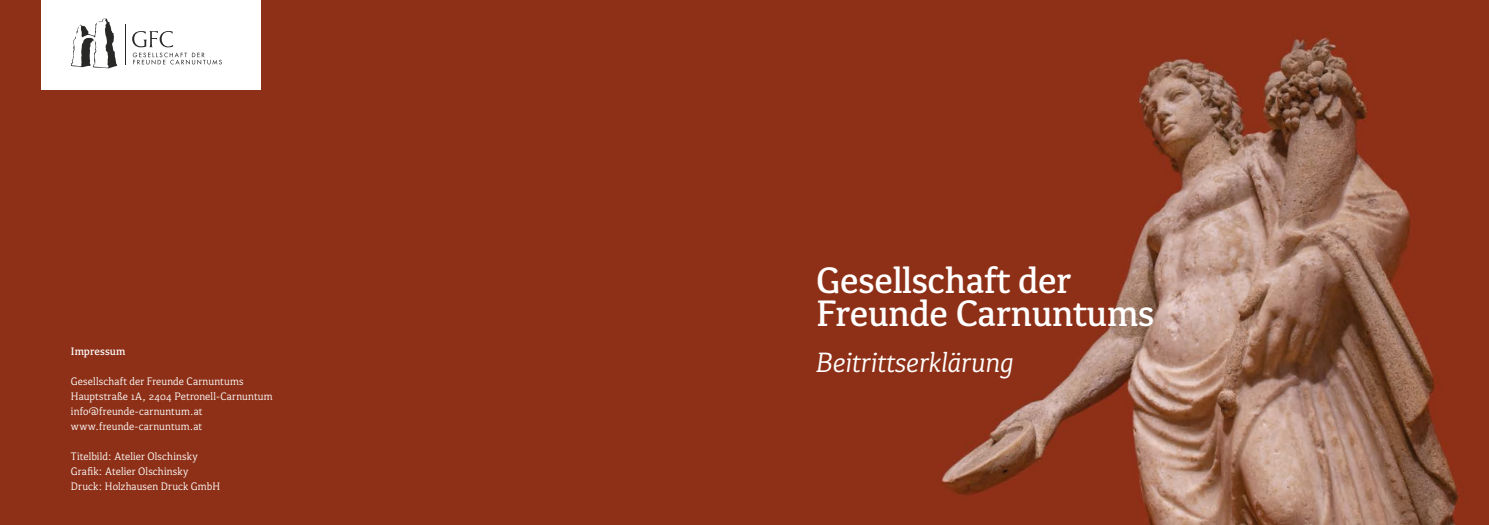
<style>
.page{position:relative;width:1489px;height:525px;background:#fff}
.page>*{position:absolute;margin:0;border:0;box-sizing:border-box;transform-origin:0 0}
.t1{font:500 38.12px/33.9px "Kefa II Pro";letter-spacing:-.01em;color:#fff}
.t2{font:italic 28.88px "Kefa II Pro";color:#fff}
.t3{font:11.25px/15px "Kefa II Pro";letter-spacing:.01em;color:#fff}
.t4{font:500 11.25px "Kefa II Pro";letter-spacing:.01em;color:#fff}
</style>
<div class="page">
<img style="left:0;top:0;width:1488px;height:524px">
<div style="left:41px;top:0;width:219px;height:89px;background:#fff"></div>
<svg style="left:71px;top:18px;width:46px;height:50px"></svg>
<hr style="left:125px;top:25px;width:1px;height:40px;background:#282827">
<svg style="left:132px;top:31px;width:90px;height:33px"></svg>
<p class="t4" style="left:71px;top:344px;width:56px">Impressum</p>
<p class="t3" style="left:71px;top:373px;width:203px">Gesellschaft der Freunde Carnuntums Hauptstraße 1A, 2404 Petronell-Carnuntum info@freunde-carnuntum.at www.freunde-carnuntum.at</p>
<p class="t3" style="left:71px;top:448px;width:151px">Titelbild: Atelier Olschinsky<br>Grafik: Atelier Olschinsky<br>Druck: Holzhausen Druck GmbH</p>
<h1 class="t1" style="left:816px;top:263px;width:339px">Gesellschaft der<br>Freunde Carnuntums</h1>
<h2 class="t2" style="left:816px;top:345px;width:199px">Beitrittserklärung</h2>
</div>
